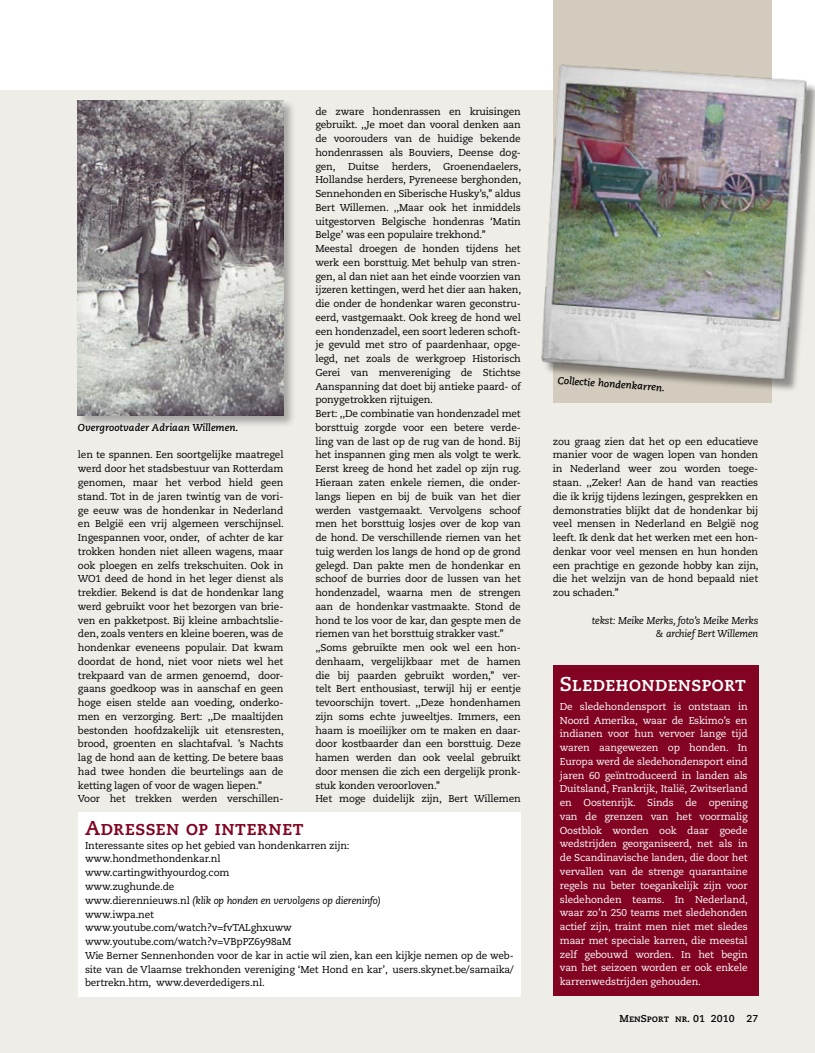
<style>
.page{position:relative;width:815px;height:1053px;background:#fff}
.page>*{position:absolute;margin:0;border:0;box-sizing:border-box;transform-origin:0 0}
.t1{font:20px "Caecilia Bold SC";letter-spacing:.01em;color:#820422}
.t2{font:20px "Caecilia Bold SC";color:#fff}
.t3{font:10px/13.8px "Caecilia";letter-spacing:-.015em;color:#000}
.t4{font:10px/13.8px "Caecilia";letter-spacing:-.015em;color:#fff;text-align:justify}
.t5{font:italic 10px/13.8px "Caecilia";letter-spacing:-.015em;color:#000;text-align:right}
.t6{font:italic 700 10px "Caecilia";color:#000}
.t7{font:10px "Caecilia Bold SC";color:#000}
.s1{font-style:italic}
.s2{font-family:"Caecilia";font-weight:700}
</style>
<div class="page">
<div style="left:0;top:90px;width:815px;height:962px;background:#efede8"></div>
<div style="left:78px;top:811px;width:443px;height:185px;background:#fff"></div>
<div style="left:553px;top:0;width:218px;height:403px;background:#d3cbbd"></div>
<div style="left:553px;top:664px;width:205px;height:331px;background:#820422"></div>
<div style="left:76px;top:99px;width:221px;height:329px;background:#000;opacity:.3"></div>
<img style="left:78px;top:101px;width:205px;height:314px">
<div style="left:543px;top:66px;width:272px;height:328px;background:#000;opacity:.4"></div>
<img style="left:541px;top:60px;width:270px;height:325px">
<p class="t6" style="left:78px;top:421px;width:162px">Overgrootvader Adriaan Willemen.</p>
<p class="t3" style="left:78px;top:448px;width:207px">len te spannen. Een soortgelijke maatregel werd door het stadsbestuur van Rotterdam genomen, maar het verbod hield geen stand. Tot in de jaren twintig van de vori&shy;ge eeuw was de hondenkar in Nederland en België een vrij algemeen verschijnsel.<br>Ingespannen voor, onder, of achter de kar trokken honden niet alleen wagens, maar ook ploegen en zelfs trekschuiten. Ook in WO1 deed de hond in het leger dienst als trekdier. Bekend is dat de hondenkar lang werd gebruikt voor het bezorgen van brie&shy;ven en pakketpost. Bij kleine ambachtslie&shy;den, zoals venters en kleine boeren, was de hondenkar eveneens populair. Dat kwam doordat de hond, niet voor niets wel het trekpaard van de armen genoemd, door&shy;gaans goedkoop was in aanschaf en geen hoge eisen stelde aan voeding, onderko&shy;men en verzorging. Bert: ,,De maaltijden bestonden hoofdzakelijk uit etensresten, brood, groenten en slachtafval. ’s Nachts lag de hond aan de ketting. De betere baas had twee honden die beurtelings aan de ketting lagen of voor de wagen liepen.’’ Voor het trekken werden verschillen-</p>
<p class="t3" style="left:315px;top:104px;width:207px;text-align:justify">de zware hondenrassen en kruisingen gebruikt. ,,Je moet dan vooral denken aan de voorouders van de huidige bekende hondenrassen als Bouviers, Deense dog&shy;gen, Duitse</p>
<p class="t3" style="left:315px;top:159px;width:207px;text-indent:76px">herders, Groenendaelers, Hollandse herders, Pyreneese berghonden, Sennehonden en Siberische Husky’s,’’ aldus Bert Willemen. ,,Maar ook het inmiddels uitgestorven Belgische hondenras ‘Matin Belge’ was een populaire trekhond.’’ Meestal droegen de honden tijdens het werk een borsttuig. Met behulp van stren&shy;gen, al dan niet aan het einde voorzien van ijzeren kettingen, werd het dier aan haken, die onder de hondenkar waren geconstru&shy;eerd, vastgemaakt. Ook kreeg de hond wel een hondenzadel, een soort lederen schoft&shy;je gevuld met stro of paardenhaar, opge&shy;legd, net zoals de werkgroep Historisch Gerei van menvereniging de Stichtse Aanspanning dat doet bij antieke paard- of ponygetrokken rijtuigen.<br>Bert: ,,De combinatie van hondenzadel met borsttuig zorgde voor een betere verde&shy;ling van de last op de rug van de hond. Bij het inspannen ging men als volgt te werk.<br>Eerst kreeg de hond het zadel op zijn rug.<br>Hieraan zaten enkele riemen, die onder&shy;langs liepen en bij de buik van het dier werden vastgemaakt. Vervolgens schoof men het borsttuig losjes over de kop van de hond. De verschillende riemen van het tuig werden los langs de hond op de grond gelegd. Dan pakte men de hondenkar en schoof de burries door de lussen van het hondenzadel, waarna men de strengen aan de hondenkar vastmaakte. Stond de hond te los voor de kar, dan gespte men de riemen van het borsttuig strakker vast.’’ ,,Soms gebruikte men ook wel een hon&shy;denhaam, vergelijkbaar met de hamen die bij paarden gebruikt worden,’’ ver&shy;telt Bert enthousiast, terwijl hij er eentje tevoorschijn tovert. ,,Deze hondenhamen zijn soms echte juweeltjes. Immers, een haam is moeilijker om te maken en daar&shy;door kostbaarder dan een borsttuig. Deze hamen werden dan ook veelal gebruikt door mensen die zich een dergelijk pronk&shy;stuk konden veroorloven.’’<br>Het moge duidelijk zijn, Bert Willemen</p>
<h1 class="t1" style="left:85px;top:816px;width:220px">Adressen op internet</h1>
<p class="t3" style="left:85px;top:838px;width:430px">Interessante sites op het gebied van hondenkarren zijn:<br>www.hondmethondenkar.nl<br>www.cartingwithyourdog.com<br>www.zughunde.de<br>www.dierennieuws.nl <span class="s1">(klik op honden en vervolgens op diereninfo)<br></span>www.iwpa.net<br>www.youtube.com/watch?v=fvTALghxuww<br>www.youtube.com/watch?v=VBpPZ6y98aM<br>Wie Berner Sennenhonden voor de kar in actie wil zien, kan een kijkje nemen op de web&shy;site van de Vlaamse trekhonden vereniging ‘Met Hond en kar’, users.skynet.be/samaika/ bertrekn.htm, www.deverdedigers.nl.</p>
<p class="t6" style="left:558px;top:374px;width:109px;rotate:4deg">Collectie hondenkarren.</p>
<p class="t3" style="left:553px;top:434px;width:207px;text-align:justify">zou graag zien dat het op een educatieve manier voor de wagen lopen van honden in Nederland weer zou worden toege&shy;staan. ,,Zeker! Aan de hand van reacties die ik krijg tijdens lezingen, gesprekken en demonstraties blijkt dat de hondenkar bij veel mensen in Nederland en België nog leeft. Ik denk dat het werken met een hon&shy;denkar voor veel mensen en hun honden een prachtige en gezonde hobby kan zijn, die het welzijn van de hond bepaald niet zou schaden.’’</p>
<p class="t5" style="left:592px;top:613px;width:168px">tekst: Meike Merks, foto’s Meike Merks &amp; archief Bert Willemen</p>
<h1 class="t2" style="left:560px;top:672px;width:188px">Sledehondensport</h1>
<p class="t4" style="left:560px;top:699px;width:190px">De sledehondensport is ontstaan in Noord Amerika, waar de Eskimo’s en indianen voor hun vervoer lange tijd waren aangewezen op honden. In Europa werd de sledehondensport eind jaren 60 geïntroduceerd in landen als Duitsland, Frankrijk, Italië, Zwitserland en Oostenrijk. Sinds de opening van de grenzen van het voormalig Oostblok worden ook daar goede wedstrijden georganiseerd, net als in de Scandinavische landen, die door het vervallen van de strenge quarantaine regels nu beter toegankelijk zijn voor sledehonden teams. In Nederland, waar zo’n 250 teams met sledehonden actief zijn, traint men niet met sledes maar met speciale karren, die meestal zelf gebouwd worden. In het begin van het seizoen worden er ook enkele karrenwedstrijden gehouden.</p>
<p class="t7" style="left:620px;top:1012px;width:140px">MenSport nr. <span class="s2">01 2010 27</span></p>
</div>
